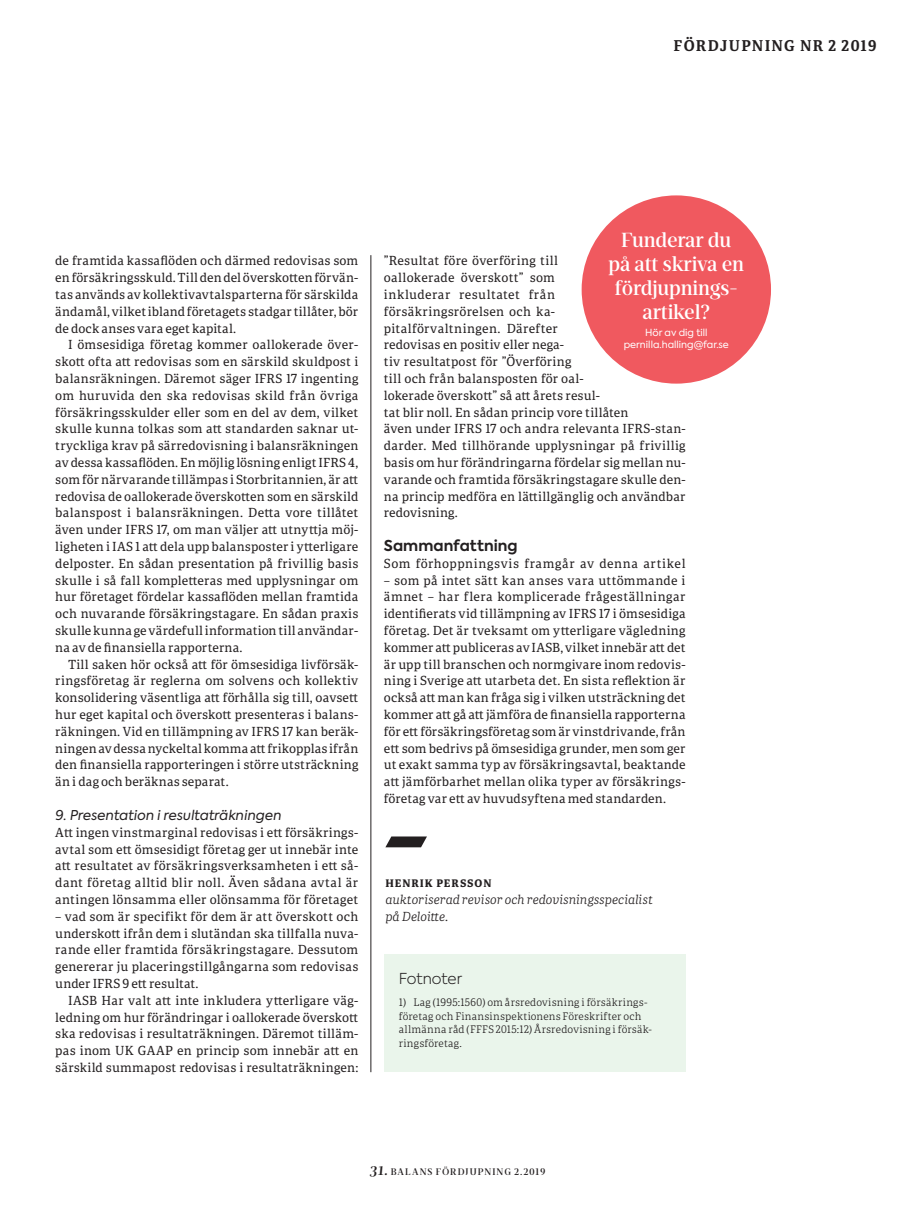
<style>
.page{position:relative;width:915px;height:1212px;background:#fff}
.page>*{position:absolute;margin:0;border:0;box-sizing:border-box;transform-origin:0 0}
.t1{font:500 20.85px/23.9px "Ardina Text";letter-spacing:-.01em;color:#fff;text-align:center}
.t2{font:700 15px "Portada";letter-spacing:.08em;color:#231f20}
.Mellanrubrik{font:700 15px "Axiforma";letter-spacing:.005em;color:#231f20}
.Fotnoter_rubrik{font:300 15px "Axiforma";letter-spacing:-.01em;color:#231f20}
.Mellanrubrik_nivå_2{font:italic 13.5px "Axiforma";letter-spacing:.005em;color:#231f20}
.Brödtext{font:12.6px/16.8px "Portada";letter-spacing:.015em;color:#231f20;text-align:justify}
.Brödtext__ej_indrag{font:12.6px/16.8px "Portada";letter-spacing:.025em;color:#231f20;text-align:justify}
.Om_författaren{font:italic 12.6px/16.8px "Portada Lt";letter-spacing:.005em;color:#231f20}
.Brödtext__ej_indrag-2{font:12.6px "Portada";letter-spacing:.045em;color:#231f20}
.t3{font:10.5px/13.5px "Portada Lt";letter-spacing:.025em;color:#231f20}
.Byline__sist_i_artik{font:10.5px "Portada Eb";letter-spacing:.085em;color:#231f20}
.t4{font:9.75px/11.7px "Axiforma";color:#fff;text-align:center}
.t5{font:500 9.75px "Ardina Text";letter-spacing:.095em;color:#231f20}
.s1{font-style:italic;font-size:15px}
</style>
<div class="page">
<hr style="left:370px;top:255px;width:1px;height:817px;background:#231f20">
<div style="left:581px;top:195px;width:189px;height:189px;background:#f0595f;border-radius:50%"></div>
<svg style="left:385px;top:836px;width:42px;height:11px"></svg>
<div style="left:384px;top:954px;width:301px;height:118px;background:#eaf5eb"></div>
<p class="t2" style="left:673px;top:35px;width:204px">FÖRDJUPNING NR 2 2019</p>
<p class="Brödtext" style="left:55px;top:252px;width:304px">de framtida kassaflöden och därmed redovisas som en försäkringsskuld. Till den del överskotten förvän&shy;tas används av kollektivavtalsparterna för särskilda ändamål, vilket ibland företagets stadgar tillåter, bör de dock anses vara eget kapital.</p>
<p class="Brödtext" style="left:55px;top:336px;width:304px;text-indent:13px">I ömsesidiga företag kommer oallokerade över&shy;skott ofta att redovisas som en särskild skuldpost i balansräkningen. Däremot säger IFRS 17 ingenting om huruvida den ska redovisas skild från övriga försäkringsskulder eller som en del av dem, vilket skulle kunna tolkas som att standarden saknar ut&shy;tryckliga krav på särredovisning i balansräkningen av dessa kassaflöden. En möjlig lösning enligt IFRS 4, som för närvarande tillämpas i Storbritannien, är att redovisa de oallokerade överskotten som en särskild balanspost i balansräkningen. Detta vore tillåtet även under IFRS 17, om man väljer att utnyttja möj&shy;ligheten i IAS 1 att dela upp balansposter i ytterligare delposter. En sådan presentation på frivillig basis skulle i så fall kompletteras med upplysningar om hur företaget fördelar kassaflöden mellan framtida och nuvarande försäkringstagare. En sådan praxis skulle kunna ge värdefull information till användar&shy;na av de finansiella rapporterna.</p>
<p class="Brödtext" style="left:55px;top:655px;width:304px;text-indent:13px">Till saken hör också att för ömsesidiga livförsäk&shy;ringsföretag är reglerna om solvens och kollektiv konsolidering väsentliga att förhålla sig till, oavsett hur eget kapital och överskott presenteras i balans&shy;räkningen. Vid en tillämpning av IFRS 17 kan beräk&shy;ningen av dessa nyckeltal komma att frikopplas ifrån den finansiella rapporteringen i större utsträckning än i dag och beräknas separat.</p>
<p class="Mellanrubrik_nivå_2" style="left:55px;top:806px;width:227px">9. Presentation i resultaträkningen</p>
<p class="Brödtext__ej_indrag" style="left:55px;top:823px;width:304px">Att ingen vinstmarginal redovisas i ett försäkrings&shy;avtal som ett ömsesidigt företag ger ut innebär inte att resultatet av försäkringsverksamheten i ett så&shy;dant företag alltid blir noll. Även sådana avtal är antingen lönsamma eller olönsamma för företaget</p>
<p class="Brödtext__ej_indrag" style="left:55px;top:907px;width:304px">– vad som är specifikt för dem är att överskott och underskott ifrån dem i slutändan ska tillfalla nuva&shy;rande eller framtida försäkringstagare. Dessutom genererar ju placeringstillgångarna som redovisas under IFRS 9 ett resultat.</p>
<p class="Brödtext" style="left:55px;top:991px;width:304px;text-indent:13px">IASB Har valt att inte inkludera ytterligare väg&shy;ledning om hur förändringar i oallokerade överskott ska redovisas i resultaträkningen. Däremot tilläm&shy;pas inom UK GAAP en princip som innebär att en särskild summapost redovisas i resultaträkningen:</p>
<p class="t1" style="left:608px;top:228px;width:137px">Funderar du på att skriva en fördjupnings&shy;artikel?</p>
<p class="t4" style="left:623px;top:327px;width:107px">Hör av dig till pernilla.halling@far.se</p>
<p class="Brödtext" style="left:384px;top:252px;width:303px;text-align:left">”Resultat före överföring till<br>oallokerade överskott” som<br>inkluderar resultatet från<br>försäkringsrörelsen och ka-<br>pitalförvaltningen. Därefter<br>redovisas en positiv eller nega-<br>tiv resultatpost för ”Överföring<br>till och från balansposten för oal-<br>lokerade överskott” så att årets resul-<br>tat blir noll. En sådan princip vore tillåten<br>även under IFRS 17 och andra relevanta IFRS-stan&shy;darder. Med tillhörande upplysningar på frivillig basis om hur förändringarna fördelar sig mellan nu&shy;varande och framtida försäkringstagare skulle den&shy;na princip medföra en lättillgänglig och användbar redovisning.</p>
<p class="Mellanrubrik" style="left:384px;top:535px;width:135px">Sammanfattning</p>
<p class="Brödtext__ej_indrag-2" style="left:384px;top:554px;width:303px">Som förhoppningsvis framgår av denna artikel</p>
<p class="Brödtext__ej_indrag" style="left:384px;top:571px;width:303px">– som på intet sätt kan anses vara uttömmande i ämnet – har flera komplicerade frågeställningar identifierats vid tillämpning av IFRS 17 i ömsesidiga företag. Det är tveksamt om ytterligare vägledning kommer att publiceras av IASB, vilket innebär att det är upp till branschen och normgivare inom redovis&shy;ning i Sverige att utarbeta det. En sista reflektion är också att man kan fråga sig i vilken utsträckning det kommer att gå att jämföra de finansiella rapporterna för ett försäkringsföretag som är vinstdrivande, från ett som bedrivs på ömsesidiga grunder, men som ger ut exakt samma typ av försäkringsavtal, beaktande att jämförbarhet mellan olika typer av försäkrings&shy;företag var ett av huvudsyftena med standarden.</p>
<p class="Byline__sist_i_artik" style="left:385px;top:876px;width:108px">HENRIK PERSSON</p>
<p class="Om_författaren" style="left:385px;top:890px;width:269px">auktoriserad revisor och redovisningsspecialist på Deloitte.</p>
<p class="Fotnoter_rubrik" style="left:398px;top:969px;width:65px">Fotnoter</p>
<p class="t3" style="left:398px;top:995px;width:255px">1) Lag (1995:1560) om årsredovisning i försäkrings&shy;företag och Finansinspektionens Föreskrifter och allmänna råd (FFFS 2015:12) Årsredovisning i försäk&shy;ringsföretag.</p>
<p class="t5" style="left:369px;top:1166px;width:177px"><span class="s1">31.</span> BALANS FÖRDJUPNING 2.2019</p>
</div>
